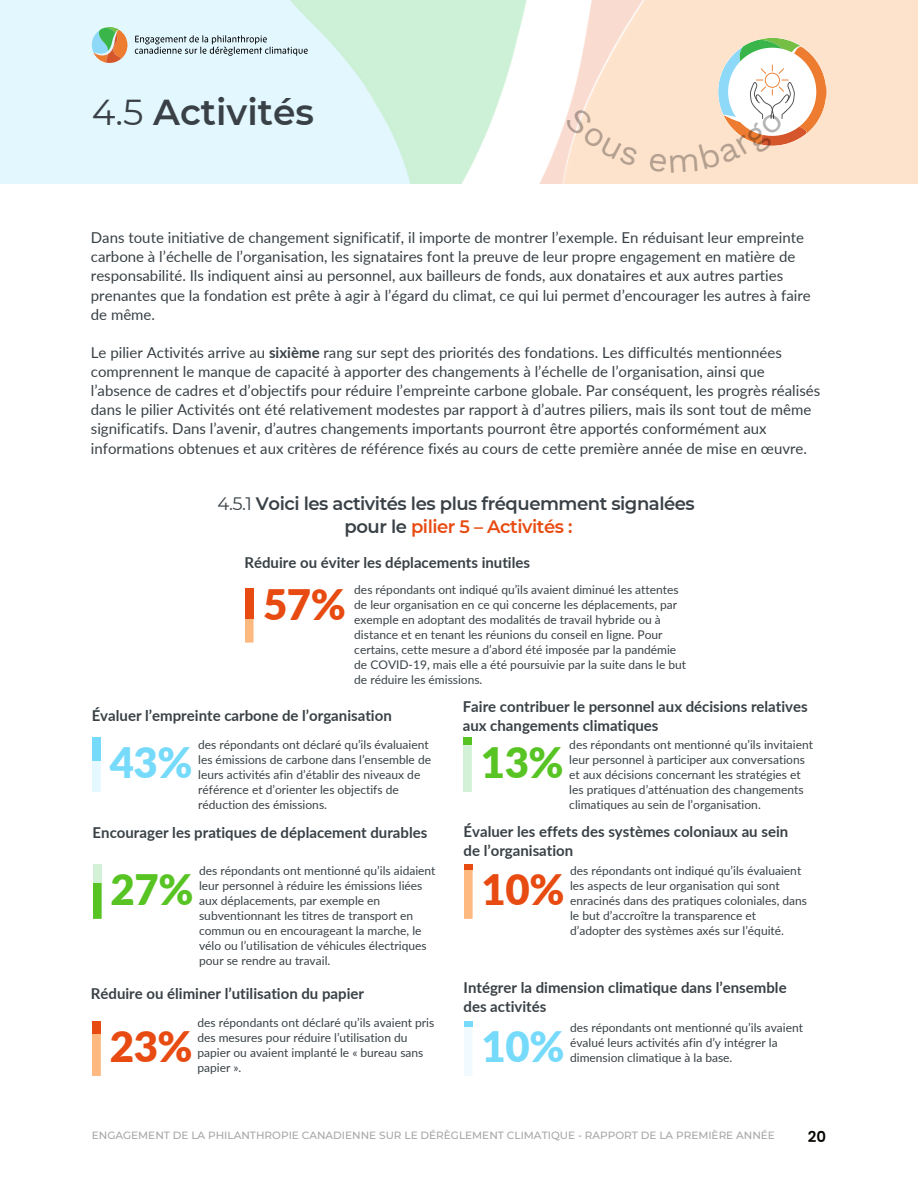
<style>
.page{position:relative;width:918px;height:1188px;background:#fff}
.page>*{position:absolute;margin:0;border:0;box-sizing:border-box;transform-origin:0 0}
.t1{font:900 42px "Lato";color:#e74b12}
.t2{font:900 42px "Lato";color:#76dafb}
.t3{font:900 42px "Lato";color:#58c424}
.t4{font:600 36px "Montserrat";color:#394146}
.t5{font:600 18px "Montserrat";letter-spacing:-.025em;color:#394146}
.t6{font:600 18px "Montserrat";letter-spacing:-.025em;color:#e74b12}
.t7{font:15px/19.2px "Lato";color:#394146}
.t8{font:700 15px/19px "Lato";color:#394146}
.t9{font:600 15px "Poppins";color:#080600}
.t10{font:12px/15px "Lato";color:#394146}
.t11{font:500 10.5px "Montserrat";color:#a6a6a6}
.s1{font-weight:400}
.s2{font-weight:700}
.s3{color:#394146}
</style>
<div class="page">
<img style="left:0;top:0;width:918px;height:184px">
<svg style="left:245px;top:619px;width:9px;height:24px"></svg>
<div style="left:245px;top:588px;width:9px;height:31px;background:#e74b12"></div>
<svg style="left:92px;top:761px;width:9px;height:31px"></svg>
<div style="left:92px;top:737px;width:9px;height:24px;background:#76dafb"></div>
<svg style="left:463px;top:744px;width:9px;height:48px"></svg>
<div style="left:463px;top:737px;width:9px;height:7px;background:#58c424"></div>
<svg style="left:92px;top:1034px;width:9px;height:42px"></svg>
<div style="left:92px;top:1021px;width:9px;height:13px;background:#e74b12"></div>
<svg style="left:464px;top:869px;width:9px;height:50px"></svg>
<div style="left:464px;top:864px;width:9px;height:5px;background:#e74b12"></div>
<svg style="left:464px;top:1027px;width:8px;height:49px"></svg>
<div style="left:464px;top:1021px;width:9px;height:6px;background:#76dafb"></div>
<svg style="left:93px;top:882px;width:9px;height:37px"></svg>
<div style="left:93px;top:864px;width:9px;height:18px;background:#d3f1d6"></div>
<svg style="left:92px;top:27px;width:36px;height:36px"></svg>
<svg style="left:135px;top:35px;width:173px;height:21px;background:#bccdd3"></svg>
<div style="left:565px;top:107px;width:74px;height:60px;background:#fee3cc"></div>
<svg style="left:649px;top:38px;width:177px;height:135px"></svg>
<p class="t4" style="left:92px;top:90px;width:224px"><span class="s1">4.5</span> Activités</p>
<p class="t7" style="left:91px;top:228px;width:721px">Dans toute initiative de changement significatif, il importe de montrer l’exemple. En réduisant leur empreinte carbone à l’échelle de l’organisation, les signataires font la preuve de leur propre engagement en matière de responsabilité. Ils indiquent ainsi au personnel, aux bailleurs de fonds, aux donataires et aux autres parties prenantes que la fondation est prête à agir à l’égard du climat, ce qui lui permet d’encourager les autres à faire de même.</p>
<p class="t7" style="left:91px;top:343px;width:731px">Le pilier Activités arrive au <span class="s2">sixième</span> rang sur sept des priorités des fondations. Les difficultés mentionnées comprennent le manque de capacité à apporter des changements à l’échelle de l’organisation, ainsi que l’absence de cadres et d’objectifs pour réduire l’empreinte carbone globale. Par conséquent, les progrès réalisés dans le pilier Activités ont été relativement modestes par rapport à d’autres piliers, mais ils sont tout de même significatifs. Dans l’avenir, d’autres changements importants pourront être apportés conformément aux informations obtenues et aux critères de référence fixés au cours de cette première année de mise en œuvre.</p>
<p class="t5" style="left:218px;top:493px;width:479px"><span class="s1">4.5.1</span> Voici les activités les plus fréquemment signalées</p>
<p class="t6" style="left:345px;top:515px;width:230px"><span class="s3">pour le</span> pilier 5 – Activités :</p>
<p class="t8" style="left:244px;top:552px;width:287px">Réduire ou éviter les déplacements inutiles</p>
<p class="t1" style="left:263px;top:579px;width:84px">57%</p>
<p class="t10" style="left:354px;top:582px;width:333px">des répondants ont indiqué qu’ils avaient diminué les attentes de leur organisation en ce qui concerne les déplacements, par exemple en adoptant des modalités de travail hybride ou à distance et en tenant les réunions du conseil en ligne. Pour certains, cette mesure a d’abord été imposée par la pandémie de COVID-19, mais elle a été poursuivie par la suite dans le but de réduire les émissions.</p>
<p class="t8" style="left:92px;top:705px;width:302px">Évaluer l’empreinte carbone de l’organisation</p>
<p class="t8" style="left:463px;top:696px;width:347px">Faire contribuer le personnel aux décisions relatives aux changements climatiques</p>
<p class="t10" style="left:198px;top:736px;width:234px">des répondants ont déclaré qu’ils évaluaient les émissions de carbone dans l’ensemble de leurs activités afin d’établir des niveaux de référence et d’orienter les objectifs de réduction des émissions.</p>
<p class="t2" style="left:110px;top:737px;width:84px">43%</p>
<p class="t10" style="left:569px;top:736px;width:245px">des répondants ont mentionné qu’ils invitaient leur personnel à participer aux conversations et aux décisions concernant les stratégies et les pratiques d’atténuation des changements climatiques au sein de l’organisation.</p>
<p class="t3" style="left:481px;top:737px;width:84px">13%</p>
<p class="t8" style="left:93px;top:822px;width:336px">Encourager les pratiques de déplacement durables</p>
<p class="t8" style="left:464px;top:821px;width:326px">Évaluer les effets des systèmes coloniaux au sein de l’organisation</p>
<p class="t10" style="left:199px;top:863px;width:238px">des répondants ont mentionné qu’ils aidaient leur personnel à réduire les émissions liées aux déplacements, par exemple en subventionnant les titres de transport en commun ou en encourageant la marche, le vélo ou l’utilisation de véhicules électriques pour se rendre au travail.</p>
<p class="t3" style="left:111px;top:863px;width:84px">27%</p>
<p class="t10" style="left:570px;top:863px;width:238px">des répondants ont indiqué qu’ils évaluaient les aspects de leur organisation qui sont enracinés dans des pratiques coloniales, dans le but d’accroître la transparence et d’adopter des systèmes axés sur l’équité.</p>
<p class="t1" style="left:482px;top:863px;width:84px">10%</p>
<p class="t8" style="left:91px;top:984px;width:275px">Réduire ou éliminer l’utilisation du papier</p>
<p class="t8" style="left:464px;top:978px;width:325px">Intégrer la dimension climatique dans l’ensemble des activités</p>
<p class="t10" style="left:197px;top:1015px;width:238px">des répondants ont déclaré qu’ils avaient pris des mesures pour réduire l’utilisation du papier ou avaient implanté le « bureau sans</p>
<p class="t1" style="left:110px;top:1020px;width:84px">23%</p>
<p class="t10" style="left:197px;top:1060px;width:45px">papier ».</p>
<p class="t10" style="left:570px;top:1020px;width:235px">des répondants ont mentionné qu’ils avaient évalué leurs activités afin d’y intégrer la</p>
<p class="t2" style="left:482px;top:1020px;width:84px">10%</p>
<p class="t10" style="left:570px;top:1050px;width:164px">dimension climatique à la base.</p>
<p class="t11" style="left:92px;top:1129px;width:685px">ENGAGEMENT DE LA PHILANTHROPIE CANADIENNE SUR LE DÉRÈGLEMENT CLIMATIQUE - RAPPORT DE LA PREMIÈRE ANNÉE</p>
<p class="t9" style="left:808px;top:1126px;width:20px">20</p>
</div>
